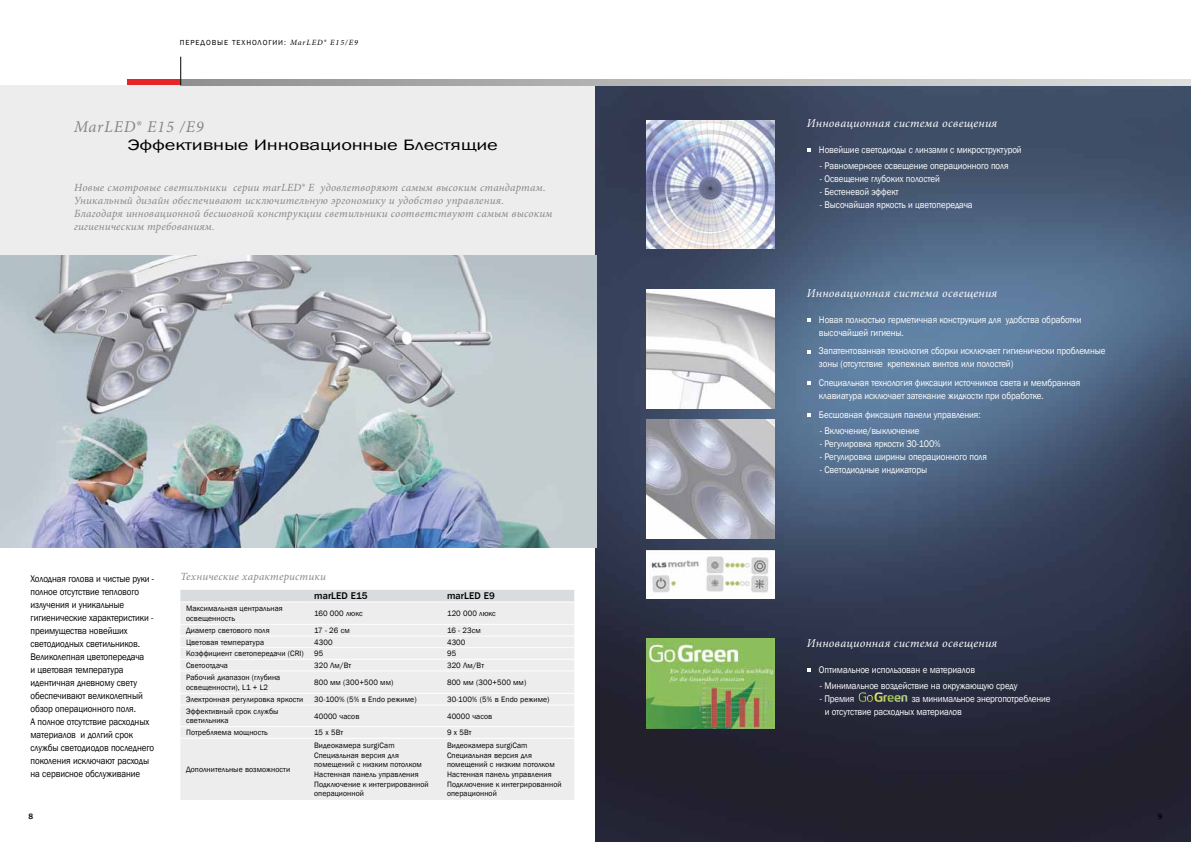
<style>
.page{position:relative;width:1191px;height:842px;background:#fff}
.page>*{position:absolute;margin:0;border:0;box-sizing:border-box;transform-origin:0 0}
.t1{font:italic 16.5px "Minion Pro";letter-spacing:.05em;color:#878787}
.t2{font:15.4px "Franklin Gothic";letter-spacing:-.01em;color:#000;scale:1.33 1}
.t3{font:italic 12px "Minion Pro";letter-spacing:.02em;color:#fff}
.t4{font:italic 11px/13px "Minion Pro";letter-spacing:.02em;color:#878787}
.t5{font:500 10px "Franklin Gothic";letter-spacing:.01em;color:#000}
.t6{font:9.9px/13px "Franklin Gothic";letter-spacing:-.01em;color:#fff;scale:.91 1}
.t7{font:9.9px/13px "Franklin Gothic";letter-spacing:-.01em;color:#000;scale:.91 1}
.t8{font:8px/9.6px "Franklin Gothic";letter-spacing:.01em;color:#000}
.t9{font:500 8px "Franklin Gothic";color:#000}
.t10{font:7.5px "Franklin Gothic";letter-spacing:.12em;color:#000}
.s1{font-family:"Minion Pro";font-style:italic;font-size:8px}
</style>
<div class="page">
<div style="left:0;top:85px;width:596px;height:177px;background:#ededed"></div>
<div style="left:180px;top:590px;width:394px;height:11px;background:#d9dcde"></div>
<div style="left:180px;top:602px;width:394px;height:198px;background:#ededed"></div>
<hr style="left:180px;top:624px;width:128px;height:1px;background:#fff">
<hr style="left:308px;top:624px;width:133px;height:1px;background:#fff">
<hr style="left:441px;top:624px;width:133px;height:1px;background:#fff">
<hr style="left:180px;top:636px;width:128px;height:1px;background:#fff">
<hr style="left:308px;top:636px;width:133px;height:1px;background:#fff">
<hr style="left:441px;top:636px;width:133px;height:1px;background:#fff">
<hr style="left:180px;top:647px;width:128px;height:1px;background:#fff">
<hr style="left:308px;top:647px;width:133px;height:1px;background:#fff">
<hr style="left:441px;top:647px;width:133px;height:1px;background:#fff">
<hr style="left:180px;top:659px;width:128px;height:1px;background:#fff">
<hr style="left:308px;top:659px;width:133px;height:1px;background:#fff">
<hr style="left:441px;top:659px;width:133px;height:1px;background:#fff">
<hr style="left:180px;top:670px;width:128px;height:1px;background:#fff">
<hr style="left:308px;top:670px;width:133px;height:1px;background:#fff">
<hr style="left:441px;top:670px;width:133px;height:1px;background:#fff">
<hr style="left:180px;top:693px;width:128px;height:1px;background:#fff">
<hr style="left:308px;top:693px;width:133px;height:1px;background:#fff">
<hr style="left:441px;top:693px;width:133px;height:1px;background:#fff">
<hr style="left:180px;top:705px;width:128px;height:1px;background:#fff">
<hr style="left:308px;top:705px;width:133px;height:1px;background:#fff">
<hr style="left:441px;top:705px;width:133px;height:1px;background:#fff">
<hr style="left:180px;top:726px;width:128px;height:1px;background:#fff">
<hr style="left:308px;top:726px;width:133px;height:1px;background:#fff">
<hr style="left:441px;top:726px;width:133px;height:1px;background:#fff">
<hr style="left:180px;top:738px;width:128px;height:1px;background:#fff">
<hr style="left:308px;top:738px;width:133px;height:1px;background:#fff">
<hr style="left:441px;top:738px;width:133px;height:1px;background:#fff">
<img style="left:595px;top:85px;width:596px;height:757px">
<img style="left:646px;top:120px;width:128px;height:129px">
<img style="left:646px;top:290px;width:128px;height:118px">
<img style="left:646px;top:419px;width:128px;height:119px">
<img style="left:646px;top:550px;width:128px;height:49px">
<img style="left:646px;top:639px;width:128px;height:90px">
<svg style="left:807px;top:318px;width:3px;height:4px"></svg>
<svg style="left:807px;top:381px;width:3px;height:4px"></svg>
<svg style="left:807px;top:413px;width:3px;height:4px"></svg>
<svg style="left:807px;top:668px;width:3px;height:4px"></svg>
<img style="left:858px;top:692px;width:49px;height:10px">
<div style="left:127px;top:79px;width:54px;height:6px;background:#e52529"></div>
<svg style="left:181px;top:79px;width:1010px;height:6px;background:#b8b8b7"></svg>
<svg style="left:180px;top:57px;width:1px;height:28px"></svg>
<img style="left:0;top:256px;width:596px;height:292px">
<p class="t10" style="left:180px;top:38px;width:180px">ПЕРЕДОВЫЕ ТЕХНОЛОГИИ: <span class="s1">MarLED® E15/E9</span></p>
<h1 class="t1" style="left:74px;top:115px;width:131px">MarLED® E15 /E9</h1>
<h2 class="t2" style="left:128px;top:135px;width:280px">Эффективные Инновационные Блестящие</h2>
<p class="t4" style="left:74px;top:181px;width:479px">Новые смотровые светильники серии marLED® E удовлетворяют самым высоким стандартам.<br>Уникальный дизайн обеспечивают исключительную эргономику и удобство управления.<br>Благодаря инновационной бесшовной конструкции светильники соответствуют самым высоким гигиеническим требованиям.</p>
<p class="t7" style="left:31px;top:573px;width:137px">Холодная голова и чистые руки - полное отсутствие теплового излучения и уникальные гигиенические характеристики - преимущества новейших светодиодных светильников.<br>Великолепная цветопередача<br>и цветовая температура идентичная дневному свету обеспечивают великолепный обзор операционного поля.<br>А полное отсутствие расходных материалов и долгий срок службы светодиодов последнего поколения исключают расходы на сервисное обслуживание</p>
<p class="t4" style="left:180px;top:570px;width:147px">Технические характеристики</p>
<p class="t5" style="left:314px;top:590px;width:55px">marLED E15</p>
<p class="t5" style="left:447px;top:590px;width:49px">marLED E9</p>
<p class="t8" style="left:186px;top:604px;width:98px">Максимальная центральная освещенность</p>
<p class="t8" style="left:314px;top:609px;width:50px">160 000 люкс</p>
<p class="t8" style="left:447px;top:609px;width:50px">120 000 люкс</p>
<p class="t8" style="left:186px;top:626px;width:85px">Диаметр светового поля</p>
<p class="t8" style="left:314px;top:626px;width:37px">17 - 26 см</p>
<p class="t8" style="left:447px;top:626px;width:35px">16 - 23см</p>
<p class="t8" style="left:186px;top:637px;width:80px">Цветовая температура</p>
<p class="t8" style="left:314px;top:637px;width:20px">4300</p>
<p class="t8" style="left:447px;top:637px;width:20px">4300</p>
<p class="t8" style="left:186px;top:649px;width:119px">Коэффициент светопередачи (CRI)</p>
<p class="t8" style="left:314px;top:649px;width:11px">95</p>
<p class="t8" style="left:447px;top:649px;width:11px">95</p>
<p class="t8" style="left:186px;top:661px;width:43px">Светоотдача</p>
<p class="t8" style="left:314px;top:661px;width:39px">320 Лм/Вт</p>
<p class="t8" style="left:447px;top:661px;width:39px">320 Лм/Вт</p>
<p class="t8" style="left:186px;top:673px;width:96px">Рабочий диапазон (глубина освещенности), L1 + L2</p>
<p class="t8" style="left:314px;top:678px;width:81px">800 мм (300+500 мм)</p>
<p class="t8" style="left:447px;top:678px;width:81px">800 мм (300+500 мм)</p>
<p class="t8" style="left:186px;top:695px;width:119px">Электронная регулировка яркости</p>
<p class="t8" style="left:314px;top:695px;width:104px">30-100% (5% в Endo режиме)</p>
<p class="t8" style="left:447px;top:695px;width:104px">30-100% (5% в Endo режиме)</p>
<p class="t8" style="left:186px;top:706px;width:94px">Эффективный срок службы светильника</p>
<p class="t8" style="left:314px;top:711px;width:47px">40000 часов</p>
<p class="t8" style="left:447px;top:711px;width:47px">40000 часов</p>
<p class="t8" style="left:186px;top:728px;width:83px">Потребляема мощность</p>
<p class="t8" style="left:314px;top:728px;width:31px">15 х 5Вт</p>
<p class="t8" style="left:447px;top:728px;width:26px">9 х 5Вт</p>
<p class="t8" style="left:186px;top:765px;width:106px">Дополнительные возможности</p>
<p class="t8" style="left:314px;top:741px;width:116px">Видеокамера surgiCam<br>Специальная версия для помещений с низким потолком<br>Настенная панель управления<br>Подключение к интегрированной операционной</p>
<p class="t8" style="left:447px;top:741px;width:116px">Видеокамера surgiCam<br>Специальная версия для помещений с низким потолком<br>Настенная панель управления<br>Подключение к интегрированной операционной</p>
<p class="t3" style="left:807px;top:115px;width:192px">Инновационная система освещения</p>
<p class="t6" style="left:819px;top:144px;width:224px">Новейшие светодиоды с линзами с микроструктурой</p>
<p class="t6" style="left:820px;top:160px;width:209px">- Равномерноее освещение операционного поля</p>
<p class="t6" style="left:820px;top:173px;width:133px">- Освещение глубоких полостей</p>
<p class="t6" style="left:820px;top:186px;width:88px">- Бестеневой эффект</p>
<p class="t6" style="left:820px;top:199px;width:169px">- Высочайшая яркость и цветопередача</p>
<p class="t3" style="left:807px;top:285px;width:192px">Инновационная система освещения</p>
<p class="t6" style="left:819px;top:313px;width:290px">Новая полностью герметичная конструкция для удобства обработки высочайшей гигиены.</p>
<p class="t6" style="left:819px;top:345px;width:316px">Запатентованная технология сборки исключает гигиенически проблемные зоны (отсутствие крепежных винтов или полостей)</p>
<p class="t6" style="left:819px;top:377px;width:289px">Специальная технология фиксации источников света и мембранная клавиатура исключает затекание жидкости при обработке.</p>
<p class="t6" style="left:819px;top:408px;width:179px">Бесшовная фиксация панели управления:</p>
<p class="t6" style="left:820px;top:424px;width:111px">- Включение/выключение</p>
<p class="t6" style="left:820px;top:437px;width:134px">- Регулировка яркости 30-100%</p>
<p class="t6" style="left:820px;top:450px;width:185px">- Регулировка ширины операционного поля</p>
<p class="t6" style="left:820px;top:463px;width:119px">- Светодиодные индикаторы</p>
<p class="t3" style="left:807px;top:635px;width:192px">Инновационная система освещения</p>
<p class="t6" style="left:819px;top:663px;width:173px">Оптимальное использован е материалов</p>
<p class="t6" style="left:820px;top:679px;width:219px">- Минимальное воздействие на окружающую среду</p>
<p class="t6" style="left:820px;top:692px;width:39px">- Премия</p>
<p class="t6" style="left:824px;top:692px;width:249px;text-indent:87px">за минимальное энергопотребление и отсутствие расходных материалов</p>
<p class="t9" style="left:29px;top:812px;width:6px">8</p>
<p class="t9" style="left:1158px;top:812px;width:6px">9</p>
</div>
